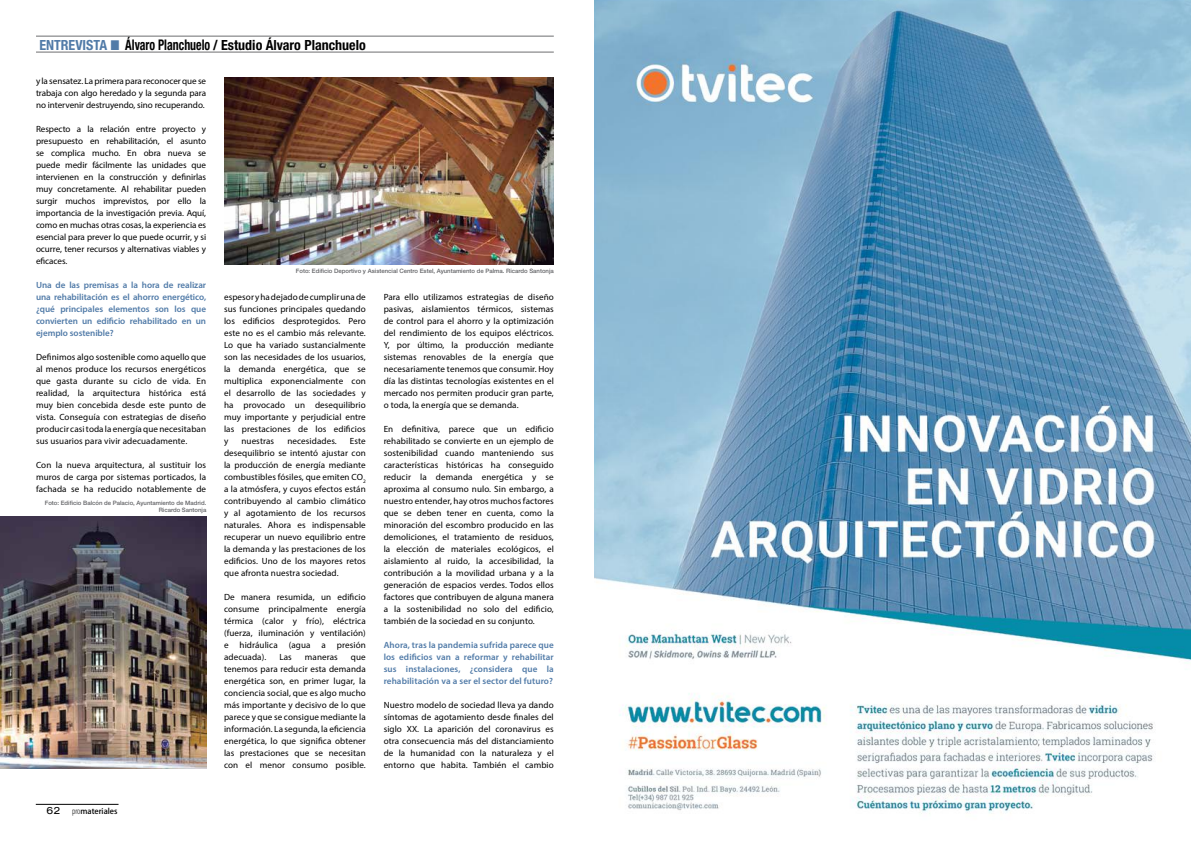
<style>
.page{position:relative;width:1191px;height:842px;background:#fff}
.page>*{position:absolute;margin:0;border:0;box-sizing:border-box;transform-origin:0 0}
.t1{font:700 condensed 14px "Helvetica Neue";color:#000}
.t2{font:9px/12px "Myriad Pro";letter-spacing:.01em;color:#000;text-align:justify}
.t3{font:600 9px/12px "Myriad Pro";color:#517ba8;text-align:justify}
.t4{font:500 7.8px "Koz Go Std";color:#000}
.t5{font:500 6px/7.2px "Helvetica Neue";color:#626366;text-align:right}
.s1{color:#517ba8}
.s2{font-family:"Arial Narrow";font-weight:400;font-stretch:normal;font-size:21px;color:#517ba8}
.s3{font-size:14.7px}
.s4{font-family:"Helvetica Neue";font-weight:400;font-stretch:expanded;font-size:10px}
.s5{font-family:"Myriad Pro";font-weight:300;font-stretch:condensed;font-size:9.1px}
</style>
<div class="page">
<hr style="left:36px;top:804px;width:82px;height:1px;background:#000">
<img style="left:224px;top:78px;width:330px;height:186px">
<img style="left:0;top:516px;width:206px;height:252px">
<hr style="left:36px;top:36px;width:518px;height:1px;background:#6d6e70">
<img style="left:595px;top:0;width:596px;height:814px">
<hr style="left:36px;top:52px;width:518px;height:1px;background:#6d6e70">
<h1 class="t1" style="left:39px;top:36px;width:328px"><span class="s1">ENTREVISTA</span> <span class="s2">■</span> <span class="s3">Álvaro Planchuelo</span> / Estudio Álvaro Planchuelo</h1>
<p class="t2" style="left:36px;top:75px;width:172px">y la sensatez. La primera para reconocer que se trabaja con algo heredado y la segunda para no intervenir destruyendo, sino recuperando.</p>
<p class="t2" style="left:36px;top:123px;width:172px">Respecto a la relación entre proyecto y presupuesto en rehabilitación, el asunto se complica mucho. En obra nueva se puede medir fácilmente las unidades que intervienen en la construcción y definirlas muy concretamente. Al rehabilitar pueden surgir muchos imprevistos, por ello la importancia de la investigación previa. Aquí, como en muchas otras cosas, la experiencia es esencial para prever lo que puede ocurrir, y si ocurre, tener recursos y alternativas viables y eficaces.</p>
<p class="t3" style="left:36px;top:279px;width:172px">Una de las premisas a la hora de realizar una rehabilitación es el ahorro energético, ¿qué principales elementos son los que convierten un edificio rehabilitado en un ejemplo sostenible?</p>
<p class="t2" style="left:36px;top:351px;width:172px">Definimos algo sostenible como aquello que al menos produce los recursos energéticos que gasta durante su ciclo de vida. En realidad, la arquitectura histórica está muy bien concebida desde este punto de vista. Conseguía con estrategias de diseño producir casi toda la energía que necesitaban sus usuarios para vivir adecuadamente.</p>
<p class="t2" style="left:36px;top:459px;width:172px">Con la nueva arquitectura, al sustituir los muros de carga por sistemas porticados, la fachada se ha reducido notablemente de</p>
<p class="t5" style="left:45px;top:499px;width:163px">Foto: Edificio Balcón de Palacio, Ayuntamiento de Madrid.<br>Ricardo Santonja</p>
<p class="t4" style="left:47px;top:806px;width:72px"><span class="s4">62</span> <span class="s5">pro</span>materiales</p>
<p class="t5" style="left:296px;top:267px;width:259px">Foto: Edificio Deportivo y Asistencial Centro Estel, Ayuntamiento de Palma. Ricardo Santonja</p>
<p class="t2" style="left:224px;top:291px;width:143px">espesor y ha dejado de cumplir una de sus funciones principales quedando los edificios desprotegidos. Pero este no es el cambio más relevante.<br>Lo que ha variado sustancialmente son las necesidades de los usuarios, la demanda energética, que se multiplica exponencialmente con el desarrollo de las sociedades y ha provocado un desequilibrio muy importante y perjudicial entre las prestaciones de los edificios y</p>
<p class="t2" style="left:241px;top:435px;width:34px">nuestras</p>
<p class="t2" style="left:287px;top:435px;width:51px">necesidades.</p>
<p class="t2" style="left:224px;top:435px;width:143px;text-indent:126px">Este desequilibrio se intentó ajustar con la producción de energía mediante combustibles fósiles, que emiten CO<sub>2 </sub>a la atmósfera, y cuyos efectos están contribuyendo al cambio climático y al agotamiento de los recursos naturales. Ahora es indispensable recuperar un nuevo equilibrio entre la demanda y las prestaciones de los edificios. Uno de los mayores retos que afronta nuestra sociedad.</p>
<p class="t2" style="left:224px;top:591px;width:143px">De manera resumida, un edificio consume principalmente energía térmica (calor y frío), eléctrica (fuerza, iluminación y ventilación) e hidráulica (agua a presión adecuada).</p>
<p class="t2" style="left:279px;top:651px;width:14px">Las</p>
<p class="t2" style="left:305px;top:651px;width:35px">maneras</p>
<p class="t2" style="left:224px;top:651px;width:143px;text-indent:127px">que tenemos para reducir esta demanda energética son, en primer lugar, la conciencia social, que es algo mucho más importante y decisivo de lo que parece y que se consigue mediante la información. La segunda, la eficiencia energética, lo que significa obtener las prestaciones que se necesitan con el menor consumo posible.</p>
<p class="t2" style="left:384px;top:291px;width:172px">Para ello utilizamos estrategias de diseño pasivas, aislamientos térmicos, sistemas de control para el ahorro y la optimización del rendimiento de los equipos eléctricos.<br>Y, por último, la producción mediante sistemas renovables de la energía que necesariamente tenemos que consumir. Hoy día las distintas tecnologías existentes en el mercado nos permiten producir gran parte, o toda, la energía que se demanda.</p>
<p class="t2" style="left:384px;top:423px;width:172px">En definitiva, parece que un edificio rehabilitado se convierte en un ejemplo de sostenibilidad cuando manteniendo sus características históricas ha conseguido reducir la demanda energética y se aproxima al consumo nulo. Sin embargo, a nuestro entender, hay otros muchos factores que se deben tener en cuenta, como la minoración del escombro producido en las demoliciones, el tratamiento de residuos, la elección de materiales ecológicos, el aislamiento al ruido, la accesibilidad, la contribución a la movilidad urbana y a la generación de espacios verdes. Todos ellos factores que contribuyen de alguna manera a la sostenibilidad no solo del edificio, también de la sociedad en su conjunto.</p>
<p class="t3" style="left:384px;top:639px;width:172px">Ahora, tras la pandemia sufrida parece que los edificios van a reformar y rehabilitar sus instalaciones, ¿considera que la rehabilitación va a ser el sector del futuro?</p>
<p class="t2" style="left:384px;top:699px;width:172px">Nuestro modelo de sociedad lleva ya dando síntomas de agotamiento desde finales del siglo XX. La aparición del coronavirus es otra consecuencia más del distanciamiento de la humanidad con la naturaleza y el entorno que habita. También el cambio</p>
</div>
